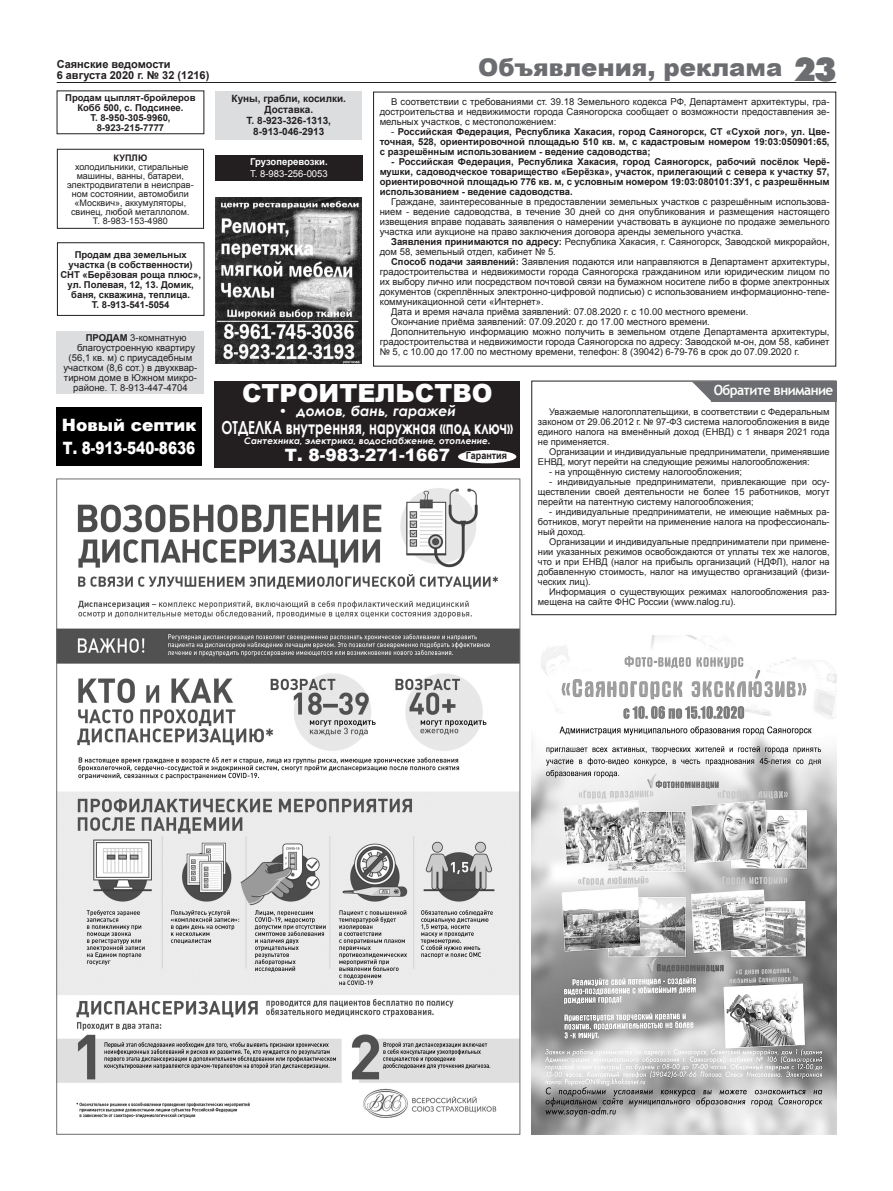
<style>
.page{position:relative;width:893px;height:1191px;background:#fff}
.page>*{position:absolute;margin:0;border:0;box-sizing:border-box;transform-origin:0 0}
.t1{font:900 25px "Arial";color:#fff}
.t2{font:900 24.4px "Arial";color:#6c6d70}
.t3{font:700 18px "Century Gothic";color:#fff;scale:.73 1}
.t4{font:900 17px/23px "Arial";color:#fff}
.t5{font:italic 700 14px "Century Gothic";color:#fff}
.t6{font:700 14px "Trebuchet MS";letter-spacing:-.04em;color:#fff;scale:.95 1}
.t7{font:700 11px/11px "Arial";color:#231f20}
.t8{font:700 10px/11px "Arial";color:#231f20;text-align:center}
.t9{font:9.5px/10px "Arial";color:#231f20;text-align:justify}
.t10{font:700 9.5px/10px "Arial";color:#231f20;text-align:center}
.t11{font:9.5px "Arial";color:#fff}
.t12{font:700 9.5px "Arial";color:#fff}
.t13{font:9.3px/10px "Arial";color:#231f20;text-align:justify}
.t14{font:9px/9px "Arial";color:#231f20;text-align:center}
.t15{font:italic 700 9px "Century Gothic";color:#fff}
.t16{font:700 9px "Arial";letter-spacing:.01em;color:#231f20}
.s1{font-family:"Futura Press Press";font-weight:400;font-size:36.3px}
.s2{font-weight:400}
.s3{font-weight:700}
.s4{font-weight:700;font-size:10px;color:#231f20}
</style>
<div class="page">
<hr style="left:57px;top:82px;width:779px;height:1px;background:#231f20">
<img style="left:215px;top:198px;width:147px;height:166px">
<div style="left:215px;top:381px;width:305px;height:87px;background:#231f20"></div>
<svg style="left:458px;top:450px;width:58px;height:13px"></svg>
<svg style="left:465px;top:450px;width:49px;height:14px"></svg>
<div style="left:215px;top:92px;width:147px;height:48px;background:#dcdddf"></div>
<div style="left:57px;top:149px;width:147px;height:80px;border:1px solid #231f20"></div>
<div style="left:56px;top:407px;width:146px;height:58px;background:#000"></div>
<div style="left:57px;top:331px;width:147px;height:63px;background:#dcdddf"></div>
<div style="left:215px;top:155px;width:148px;height:25px;background:#231f20"></div>
<div style="left:57px;top:91px;width:147px;height:43px;border:1px solid #231f20"></div>
<div style="left:531px;top:380px;width:305px;height:235px;border:1px solid #231f20"></div>
<img style="left:531px;top:635px;width:305px;height:499px">
<svg style="left:692px;top:381px;width:19px;height:19px"></svg>
<div style="left:711px;top:381px;width:125px;height:21px;background:#6c6d70"></div>
<img style="left:58px;top:488px;width:460px;height:630px">
<p class="t7" style="left:57px;top:59px;width:154px">Саянские ведомости<br>6 августа 2020 г. № 32 (1216)</p>
<h2 class="t2" style="left:478px;top:50px;width:359px">Объявления, реклама <span class="s1">23</span></h2>
<p class="t10" style="left:65px;top:93px;width:132px">Продам цыплят-бройлеров<br>Кобб 500, с. Подсинее.<br>Т. 8-950-305-9960,<br>8-923-215-7777</p>
<p class="t9" style="left:380px;top:97px;width:451px;text-indent:11px">В соответствии с требованиями ст. 39.18 Земельного кодекса РФ, Департамент архитектуры, гра&shy;достроительства и недвижимости города Саяногорска сообщает о возможности предоставления зе&shy;мельных участков, с местоположением:</p>
<p class="t10" style="left:380px;top:127px;width:451px;text-align:justify;text-indent:11px"><span class="s2">-</span> Российская Федерация, Республика Хакасия, город Саяногорск, СТ «Сухой лог», ул. Цве&shy;точная, 528, ориентировочной площадью 510 кв. м, с кадастровым номером 19:03:050901:65, с разрешённым использованием - ведение садоводства;</p>
<p class="t10" style="left:380px;top:157px;width:451px;text-align:justify;text-indent:11px">- Российская Федерация, Республика Хакасия, город Саяногорск, рабочий посёлок Черё&shy;мушки, садоводческое товарищество «Берёзка», участок, прилегающий с севера к участку 57, ориентировочной площадью 776 кв. м, с условным номером 19:03:080101:ЗУ1, с разрешённым использованием - ведение садоводства.</p>
<p class="t9" style="left:380px;top:197px;width:451px;text-indent:11px">Граждане, заинтересованные в предоставлении земельных участков с разрешённым использова&shy;нием - ведение садоводства, в течение 30 дней со дня опубликования и размещения настоящего извещения вправе подавать заявления о намерении участвовать в аукционе по продаже земельного участка или аукционе на право заключения договора аренды земельного участка.</p>
<p class="t9" style="left:380px;top:237px;width:451px;text-indent:11px"><span class="s3">Заявления принимаются по адресу:</span> Республика Хакасия, г. Саяногорск, Заводской микрорайон, дом 58, земельный отдел, кабинет № 5.</p>
<p class="t9" style="left:391px;top:257px;width:440px"><span class="s3">Способ подачи заявлений:</span> Заявления подаются или направляются в Департамент архитектуры,</p>
<p class="t9" style="left:380px;top:267px;width:451px">градостроительства и недвижимости города Саяногорска гражданином или юридическим лицом по</p>
<p class="t9" style="left:380px;top:277px;width:451px">их выбору лично или посредством почтовой связи на бумажном носителе либо в форме электронных</p>
<p class="t9" style="left:380px;top:287px;width:451px">документов (скреплённых электронно-цифровой подписью) с использованием информационно-теле-</p>
<p class="t9" style="left:380px;top:297px;width:166px">коммуникационной сети «Интернет».</p>
<p class="t9" style="left:391px;top:307px;width:359px">Дата и время начала приёма заявлений: 07.08.2020 г. с 10.00 местного времени.</p>
<p class="t9" style="left:391px;top:317px;width:320px">Окончание приёма заявлений: 07.09.2020 г. до 17.00 местного времени.</p>
<p class="t9" style="left:391px;top:327px;width:440px">Дополнительную информацию можно получить в земельном отделе Департамента архитектуры,</p>
<p class="t9" style="left:380px;top:337px;width:451px">градостроительства и недвижимости города Саяногорска по адресу: Заводской м-он, дом 58, кабинет</p>
<p class="t9" style="left:380px;top:347px;width:421px">№ 5, с 10.00 до 17.00 по местному времени, телефон: 8 (39042) 6-79-76 в срок до 07.09.2020 г.</p>
<p class="t8" style="left:232px;top:93px;width:116px">Куны, грабли, косилки.<br>Доставка.<br>Т. 8-923-326-1313,<br>8-913-046-2913</p>
<p class="t16" style="left:114px;top:151px;width:35px">Куплю</p>
<p class="t14" style="left:67px;top:162px;width:128px">холодильники, стиральные машины, ванны, батареи, электродвигатели в неисправ&shy;ном состоянии, автомобили «Москвич», аккумуляторы, свинец, любой металлолом.<br>Т. 8-983-153-4980</p>
<p class="t12" style="left:250px;top:155px;width:79px">Грузоперевозки.</p>
<p class="t11" style="left:250px;top:167px;width:79px">Т. 8-983-256-0053</p>
<p class="t10" style="left:60px;top:249px;width:142px">Продам два земельных участка (в собственности)<br>СНТ «Берёзовая роща плюс», ул. Полевая, 12, 13. Домик, баня, скважина, теплица.<br>Т. 8-913-541-5054</p>
<p class="t9" style="left:86px;top:333px;width:102px"><span class="s3">ПРОДАМ</span> 3-комнатную</p>
<p class="t9" style="left:77px;top:343px;width:119px">благоустроенную квартиру</p>
<p class="t9" style="left:69px;top:353px;width:125px">(56,1 кв. м) с приусадебным</p>
<p class="t9" style="left:64px;top:363px;width:135px">участком (8,6 сот.) в двухквар-</p>
<p class="t9" style="left:64px;top:373px;width:134px">тирном доме в Южном микро-</p>
<p class="t9" style="left:73px;top:383px;width:116px">районе. Т. 8-913-447-4704</p>
<h1 class="t1" style="left:242px;top:375px;width:252px">СТРОИТЕЛЬСТВО</h1>
<h3 class="t5" style="left:279px;top:400px;width:179px">• домов, бань, гаражей</h3>
<h3 class="t3" style="left:222px;top:414px;width:401px">Отделка внутренняя, наружная «под ключ»</h3>
<p class="t15" style="left:244px;top:434px;width:248px">Сантехника, электрика, водоснабжение, отопление.</p>
<h3 class="t4" style="left:285px;top:443px;width:224px">Т. 8-983-271-1667 <span class="s4">Гарантия</span></h3>
<h3 class="t6" style="left:714px;top:381px;width:127px">Обратите внимание</h3>
<p class="t13" style="left:538px;top:406px;width:293px;text-indent:11px">Уважаемые налогоплательщики, в соответствии с Федеральным законом от 29.06.2012 г. № 97-ФЗ система налогообложения в виде единого налога на вменённый доход (ЕНВД) с 1 января 2021 года не применяется.</p>
<p class="t13" style="left:538px;top:446px;width:293px;text-indent:11px">Организации и индивидуальные предприниматели, применявшие<br>ЕНВД, могут перейти на следующие режимы налогообложения:</p>
<p class="t13" style="left:549px;top:466px;width:194px">- на упрощённую систему налогообложения;</p>
<p class="t13" style="left:538px;top:476px;width:293px;text-indent:11px">- индивидуальные предприниматели, привлекающие при осу&shy;ществлении своей деятельности не более 15 работников, могут перейти на патентную систему налогообложения;</p>
<p class="t13" style="left:538px;top:506px;width:293px;text-indent:11px">- индивидуальные предприниматели, не имеющие наёмных ра&shy;ботников, могут перейти на применение налога на профессиональ&shy;ный доход.</p>
<p class="t13" style="left:538px;top:536px;width:293px;text-indent:11px">Организации и индивидуальные предприниматели при примене&shy;нии указанных режимов освобождаются от уплаты тех же налогов, что и при ЕНВД (налог на прибыль организаций (НДФЛ), налог на добавленную стоимость, налог на имущество организаций (физи&shy;ческих лиц).</p>
<p class="t13" style="left:538px;top:586px;width:293px;text-indent:11px">Информация о существующих режимах налогообложения раз&shy;мещена на сайте ФНС России (www.nalog.ru).</p>
<h3 class="t4" style="left:62px;top:412px;width:136px">Новый септик<br>Т. 8-913-540-8636</h3>
</div>
